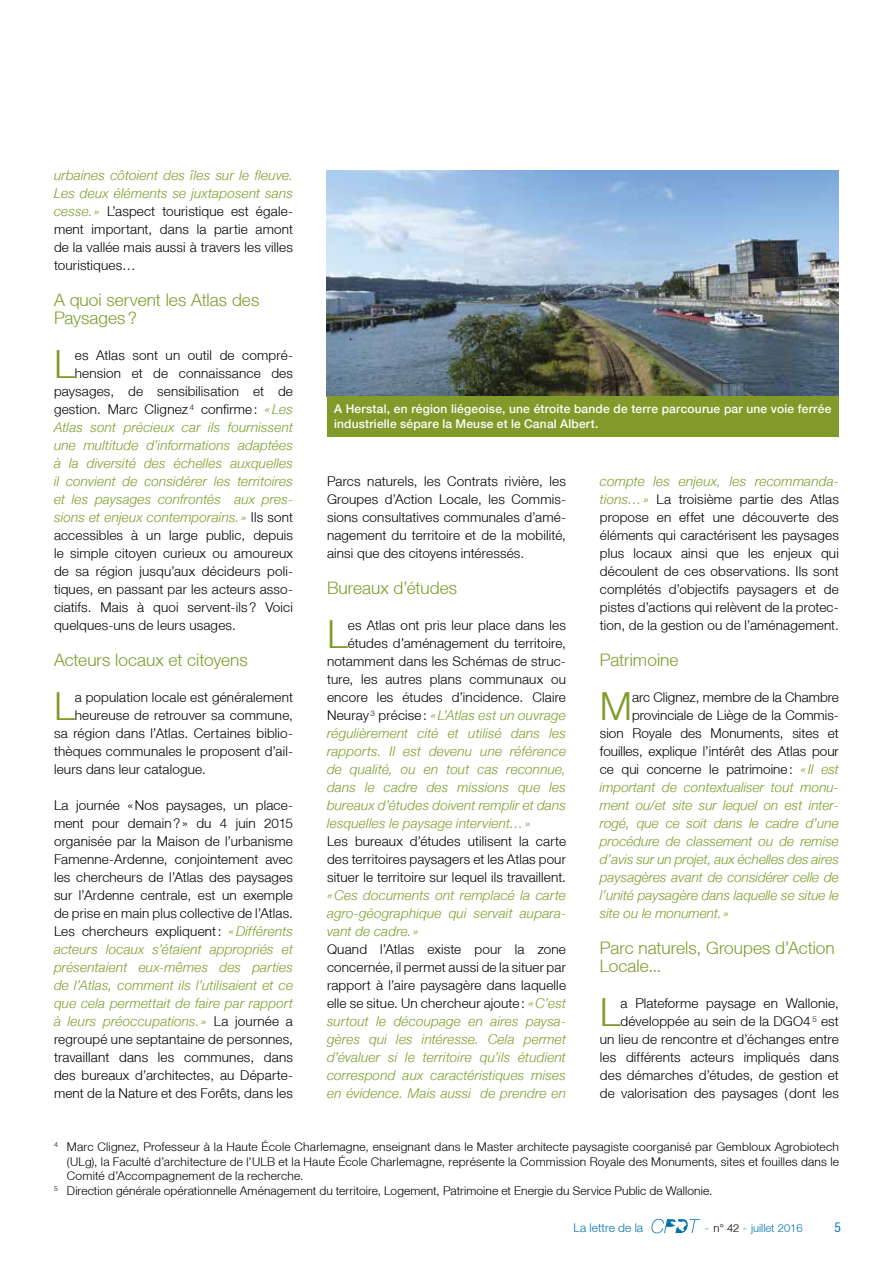
<style>
.page{position:relative;width:893px;height:1263px;background:#fff}
.page>*{position:absolute;margin:0;border:0;box-sizing:border-box;transform-origin:0 0}
.t1{font:300 38.7px "Helvetica Neue LT";color:#809b2a}
.t2{font:300 17.25px/18px "Helvetica Neue LT";color:#809b2a}
.t3{font:300 13.5px/18px "Helvetica Neue LT";letter-spacing:.015em;color:#000;text-align:justify}
.t4{font:italic 300 13.5px/18px "Helvetica Neue LT";letter-spacing:.01em;color:#809b2a;text-align:justify}
.t5{font:condensed 13.5px "Helvetica Neue LT";color:#0073ab}
.t6{font:300 12px "Helvetica Neue LT";letter-spacing:.015em;color:#000}
.t7{font:500 12px/15px "Helvetica Neue LT";letter-spacing:.015em;color:#fff}
.t8{font:300 12px "Helvetica Neue LT";color:#0073ab}
.t9{font:300 11.25px "Helvetica Neue LT";color:#0073ab}
.s1{font-style:italic;color:#809b2a}
.s2{font-style:normal;color:#000}
.s3{color:#000}
</style>
<div class="page">
<svg style="left:651px;top:1219px;width:49px;height:14px"></svg>
<img style="left:327px;top:170px;width:512px;height:226px">
<div style="left:327px;top:396px;width:512px;height:41px;background:#809b2a"></div>
<p class="t3" style="left:54px;top:166px;width:240px"><span class="s1">urbaines côtoient des îles sur le fleuve.<br>Les deux éléments se juxtaposent sans cesse. »</span> L’aspect touristique est égale&shy;ment important, dans la partie amont de la vallée mais aussi à travers les villes touristiques…</p>
<p class="t2" style="left:54px;top:291px;width:207px">A quoi servent les Atlas des<br>Paysages?</p>
<h1 class="t1" style="left:54px;top:341px;width:22px">L</h1>
<p class="t3" style="left:75px;top:346px;width:220px">es Atlas sont un outil de compré-</p>
<p class="t3" style="left:75px;top:364px;width:220px">hension et de connaissance des</p>
<p class="t3" style="left:54px;top:382px;width:240px">paysages, de sensibilisation et de</p>
<p class="t3" style="left:54px;top:400px;width:240px">gestion. Marc Clignez <sup>4</sup> confirme: <span class="s1">«Les</span></p>
<p class="t4" style="left:54px;top:418px;width:240px">Atlas sont précieux car ils fournissent</p>
<p class="t4" style="left:54px;top:436px;width:240px">une multitude d’informations adaptées</p>
<p class="t4" style="left:54px;top:454px;width:240px">à la diversité des échelles auxquelles</p>
<p class="t4" style="left:54px;top:472px;width:240px">il convient de considérer les territoires</p>
<p class="t4" style="left:54px;top:490px;width:240px">et les paysages confrontés aux pres-</p>
<p class="t4" style="left:54px;top:508px;width:240px">sions et enjeux contemporains. » <span class="s2">Ils sont</span></p>
<p class="t3" style="left:54px;top:526px;width:240px">accessibles à un large public, depuis</p>
<p class="t3" style="left:54px;top:544px;width:240px">le simple citoyen curieux ou amoureux</p>
<p class="t3" style="left:54px;top:562px;width:240px">de sa région jusqu’aux décideurs poli-</p>
<p class="t3" style="left:54px;top:580px;width:240px">tiques, en passant par les acteurs asso-</p>
<p class="t3" style="left:54px;top:598px;width:240px">ciatifs. Mais à quoi servent-ils? Voici</p>
<p class="t3" style="left:54px;top:616px;width:183px">quelques-uns de leurs usages.</p>
<p class="t2" style="left:54px;top:651px;width:195px">Acteurs locaux et citoyens</p>
<h1 class="t1" style="left:54px;top:683px;width:22px">L</h1>
<p class="t3" style="left:75px;top:688px;width:220px">a population locale est généralement</p>
<p class="t7" style="left:334px;top:401px;width:499px">A Herstal, en région liégeoise, une étroite bande de terre parcourue par une voie ferrée industrielle sépare la Meuse et le Canal Albert.</p>
<p class="t3" style="left:327px;top:472px;width:240px">Parcs naturels, les Contrats rivière, les Groupes d’Action Locale, les Commis&shy;sions consultatives communales d’amé&shy;nagement du territoire et de la mobilité, ainsi que des citoyens intéressés.</p>
<p class="t2" style="left:327px;top:579px;width:132px">Bureaux d’études</p>
<h1 class="t1" style="left:327px;top:611px;width:22px">L</h1>
<p class="t3" style="left:348px;top:616px;width:220px">es Atlas ont pris leur place dans les</p>
<p class="t3" style="left:600px;top:472px;width:240px"><span class="s1">compte les enjeux, les recommanda&shy;tions…»</span> La troisième partie des Atlas propose en effet une découverte des éléments qui caractérisent les paysages plus locaux ainsi que les enjeux qui découlent de ces observations. Ils sont complétés d’objectifs paysagers et de pistes d’actions qui relèvent de la protec&shy;tion, de la gestion ou de l’aménagement.</p>
<p class="t2" style="left:600px;top:651px;width:80px">Patrimoine</p>
<h1 class="t1" style="left:600px;top:683px;width:34px">M</h1>
<p class="t3" style="left:632px;top:688px;width:208px">arc Clignez, membre de la Chambre</p>
<p class="t3" style="left:348px;top:634px;width:220px">études d’aménagement du territoire,</p>
<p class="t3" style="left:327px;top:652px;width:240px">notamment dans les Schémas de struc-</p>
<p class="t3" style="left:327px;top:670px;width:240px">ture, les autres plans communaux ou</p>
<p class="t3" style="left:327px;top:688px;width:240px">encore les études d’incidence. Claire</p>
<p class="t4" style="left:327px;top:706px;width:240px"><span class="s2">Neuray</span> <sup>3</sup> <span class="s2">précise:</span> «L’Atlas est un ouvrage</p>
<p class="t4" style="left:327px;top:724px;width:240px">régulièrement cité et utilisé dans les</p>
<p class="t4" style="left:327px;top:742px;width:240px">rapports. Il est devenu une référence</p>
<p class="t4" style="left:327px;top:760px;width:240px">de qualité, ou en tout cas reconnue,</p>
<p class="t4" style="left:327px;top:778px;width:240px">dans le cadre des missions que les</p>
<p class="t4" style="left:327px;top:796px;width:240px">bureaux d’études doivent remplir et dans</p>
<p class="t4" style="left:327px;top:814px;width:205px">lesquelles le paysage intervient…»</p>
<p class="t3" style="left:327px;top:832px;width:240px">Les bureaux d’études utilisent la carte des territoires paysagers et les Atlas pour situer le territoire sur lequel ils travaillent.</p>
<p class="t4" style="left:327px;top:886px;width:240px">«Ces documents ont remplacé la carte agro-géographique qui servait aupara&shy;vant de cadre. »</p>
<p class="t4" style="left:327px;top:940px;width:240px"><span class="s2">Quand l’Atlas existe pour la zone concernée, il permet aussi de la situer par rapport à l’aire paysagère dans laquelle elle se situe. Un chercheur ajoute:</span> «C’est surtout le découpage en aires paysa&shy;gères qui les intéresse. Cela permet d’évaluer si le territoire qu’ils étudient correspond aux caractéristiques mises en évidence. Mais aussi de prendre en</p>
<p class="t3" style="left:632px;top:706px;width:208px">provinciale de Liège de la Commis-</p>
<p class="t3" style="left:600px;top:724px;width:240px">sion Royale des Monuments, sites et</p>
<p class="t3" style="left:600px;top:742px;width:240px">fouilles, explique l’intérêt des Atlas pour</p>
<p class="t3" style="left:600px;top:760px;width:240px">ce qui concerne le patrimoine: <span class="s1">« Il est</span></p>
<p class="t4" style="left:600px;top:778px;width:240px">important de contextualiser tout monu-</p>
<p class="t4" style="left:600px;top:796px;width:240px">ment ou/et site sur lequel on est inter-</p>
<p class="t4" style="left:600px;top:814px;width:240px">rogé, que ce soit dans le cadre d’une</p>
<p class="t4" style="left:600px;top:832px;width:240px">procédure de classement ou de remise</p>
<p class="t4" style="left:600px;top:850px;width:240px">d’avis sur un projet, aux échelles des aires</p>
<p class="t4" style="left:600px;top:868px;width:240px">paysagères avant de considérer celle de</p>
<p class="t4" style="left:600px;top:886px;width:240px">l’unité paysagère dans laquelle se situe le</p>
<p class="t4" style="left:600px;top:904px;width:131px">site ou le monument. »</p>
<p class="t2" style="left:600px;top:939px;width:237px">Parc naturels, Groupes d’Action<br>Locale...</p>
<h1 class="t1" style="left:600px;top:989px;width:22px">L</h1>
<p class="t3" style="left:75px;top:706px;width:220px">heureuse de retrouver sa commune,</p>
<p class="t3" style="left:54px;top:724px;width:240px">sa région dans l’Atlas. Certaines biblio-</p>
<p class="t3" style="left:54px;top:742px;width:240px">thèques communales le proposent d’ail-</p>
<p class="t3" style="left:54px;top:760px;width:153px">leurs dans leur catalogue.</p>
<p class="t3" style="left:54px;top:796px;width:240px">La journée «Nos paysages, un place&shy;ment pour demain?» du 4 juin 2015 organisée par la Maison de l’urbanisme Famenne-Ardenne, conjointement avec les chercheurs de l’Atlas des paysages sur l’Ardenne centrale, est un exemple de prise en main plus collective de l’Atlas.<br>Les chercheurs expliquent: <span class="s1">«Différents acteurs locaux s’étaient appropriés et présentaient eux-mêmes des parties de l’Atlas, comment ils l’utilisaient et ce que cela permettait de faire par rapport à leurs préoccupations. »</span> La journée a regroupé une septantaine de personnes, travaillant dans les communes, dans des bureaux d’architectes, au Départe&shy;ment de la Nature et des Forêts, dans les</p>
<p class="t3" style="left:600px;top:994px;width:240px;text-align:right">a Plateforme paysage en Wallonie, développée au sein de la DGO4 <sup>5</sup> est<br>un lieu de rencontre et d’échanges entre les différents acteurs impliqués dans des démarches d’études, de gestion et de valorisation des paysages (dont les</p>
<p class="t6" style="left:54px;top:1140px;width:786px"><sup>4</sup> Marc Clignez, Professeur à la Haute École Charlemagne, enseignant dans le Master architecte paysagiste coorganisé par Gembloux Agrobiotech</p>
<p class="t6" style="left:67px;top:1154px;width:773px">(ULg), la Faculté d’architecture de l’ULB et la Haute École Charlemagne, représente la Commission Royale des Monuments, sites et fouilles dans le</p>
<p class="t6" style="left:67px;top:1168px;width:238px">Comité d’Accompagnement de la recherche.</p>
<p class="t6" style="left:54px;top:1183px;width:660px"><sup>5</sup> Direction générale opérationnelle Aménagement du territoire, Logement, Patrimoine et Energie du Service Public de Wallonie.</p>
<p class="t8" style="left:574px;top:1220px;width:71px">La lettre de la</p>
<p class="t9" style="left:705px;top:1221px;width:99px">- <span class="s3">n° 42</span> - juillet 2016</p>
<p class="t5" style="left:835px;top:1220px;width:8px">5</p>
</div>
